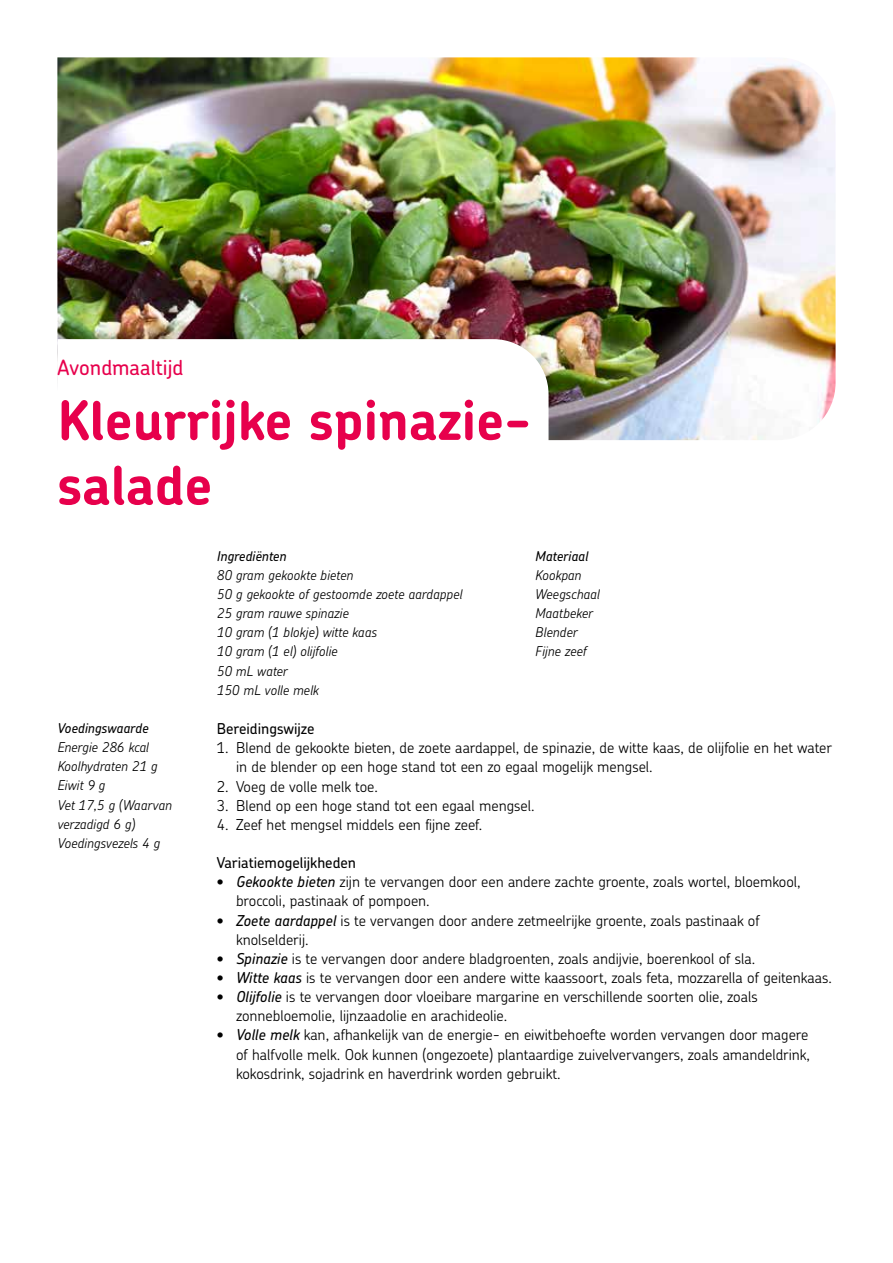
<style>
.page{position:relative;width:893px;height:1263px;background:#fff}
.page>*{position:absolute;margin:0;border:0;box-sizing:border-box;transform-origin:0 0}
.t1{font:700 54px/64.8px "Chevin Pro";color:#e7004c}
.t2{font:500 21px "Chevin Pro";color:#e7004c}
.t3{font:300 15px/19.2px "Chevin Pro";color:#000}
.t4{font:500 15px "Chevin Pro";color:#000}
.t5{font:italic 300 13.5px/19.2px "Chevin Pro";color:#000}
.t6{font:italic 500 13.5px "Chevin Pro";color:#000}
.s1{font-weight:500;font-style:italic}
</style>
<div class="page">
<img style="left:57px;top:57px;width:779px;height:383px">
<svg style="left:57px;top:339px;width:492px;height:102px"></svg>
<h2 class="t2" style="left:57px;top:353px;width:128px">Avondmaaltijd</h2>
<h1 class="t1" style="left:57px;top:388px;width:476px">Kleurrijke spinazie&shy;salade</h1>
<p class="t6" style="left:57px;top:719px;width:93px">Voedingswaarde</p>
<p class="t5" style="left:57px;top:737px;width:116px">Energie 286 kcal<br>Koolhydraten 21 g<br>Eiwit 9 g<br>Vet 17,5 g (Waarvan verzadigd 6 g)<br>Voedingsvezels 4 g</p>
<p class="t6" style="left:217px;top:547px;width:71px">Ingrediënten</p>
<p class="t5" style="left:217px;top:565px;width:247px">80 gram gekookte bieten<br>50 g gekookte of gestoomde zoete aardappel<br>25 gram rauwe spinazie<br>10 gram (1 blokje) witte kaas<br>10 gram (1 el) olijfolie<br>50 mL water<br>150 mL volle melk</p>
<p class="t6" style="left:535px;top:547px;width:54px">Materiaal</p>
<p class="t5" style="left:535px;top:565px;width:66px">Kookpan<br>Weegschaal<br>Maatbeker<br>Blender<br>Fijne zeef</p>
<p class="t4" style="left:217px;top:719px;width:99px">Bereidingswijze</p>
<p class="t3" style="left:236px;top:738px;width:597px;text-indent:-19px">1. Blend de gekookte bieten, de zoete aardappel, de spinazie, de witte kaas, de olijfolie en het water in de blender op een hoge stand tot een zo egaal mogelijk mengsel.</p>
<p class="t3" style="left:217px;top:776px;width:163px">2. Voeg de volle melk toe.</p>
<p class="t3" style="left:217px;top:795px;width:319px">3. Blend op een hoge stand tot een egaal mengsel.</p>
<p class="t3" style="left:217px;top:814px;width:267px">4. Zeef het mengsel middels een fijne zeef.</p>
<p class="t4" style="left:217px;top:853px;width:141px">Variatiemogelijkheden</p>
<p class="t3" style="left:236px;top:872px;width:566px;text-indent:-19px">• <span class="s1">Gekookte bieten</span> zijn te vervangen door een andere zachte groente, zoals wortel, bloemkool, broccoli, pastinaak of pompoen.</p>
<p class="t3" style="left:236px;top:910px;width:525px;text-indent:-19px">• <span class="s1">Zoete aardappel</span> is te vervangen door andere zetmeelrijke groente, zoals pastinaak of knolselderij.</p>
<p class="t3" style="left:217px;top:948px;width:540px">• <span class="s1">Spinazie</span> is te vervangen door andere bladgroenten, zoals andijvie, boerenkool of sla.</p>
<p class="t3" style="left:217px;top:967px;width:617px">• <span class="s1">Witte kaas</span> is te vervangen door een andere witte kaassoort, zoals feta, mozzarella of geitenkaas.</p>
<p class="t3" style="left:236px;top:987px;width:523px;text-indent:-19px">• <span class="s1">Olijfolie</span> is te vervangen door vloeibare margarine en verschillende soorten olie, zoals zonnebloemolie, lijnzaadolie en arachideolie.</p>
<p class="t3" style="left:236px;top:1025px;width:575px;text-align:justify;text-indent:-19px">• <span class="s1">Volle melk</span> kan, afhankelijk van de energie- en eiwitbehoefte worden vervangen door magere of halfvolle melk. Ook kunnen (ongezoete) plantaardige zuivelvervangers, zoals amandeldrink, kokosdrink, sojadrink en haverdrink worden gebruikt.</p>
</div>
